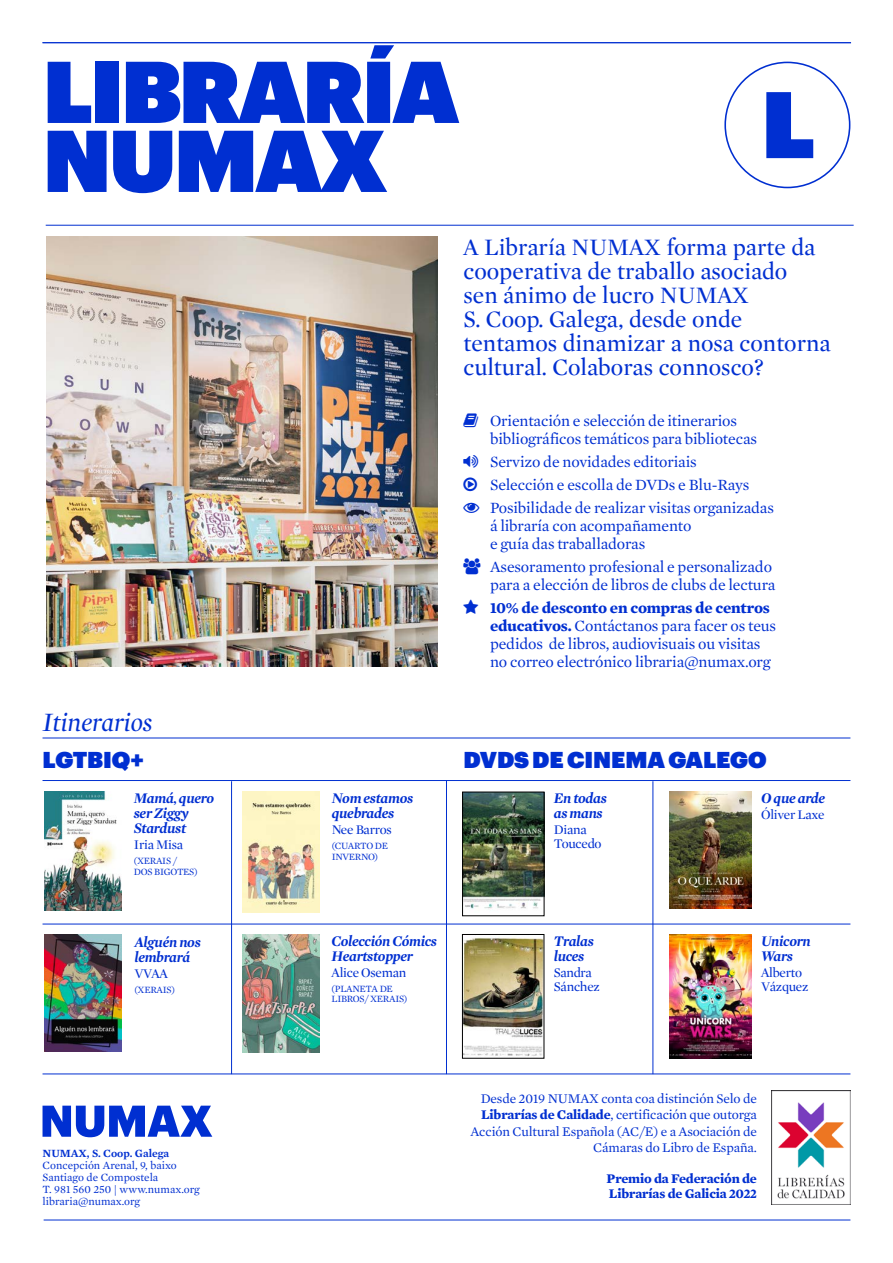
<style>
.page{position:relative;width:893px;height:1263px;background:#fff}
.page>*{position:absolute;margin:0;border:0;box-sizing:border-box;transform-origin:0 0}
.t1{font:85.65px/69px "Graphik Super";letter-spacing:-.035em;color:#002fd1}
.t2{font:italic 27px "Mercury Display";color:#002fd1}
.t3{font:24px/24px "Mercury Display";color:#002fd1}
.t4{font:22.5px "Graphik Super";letter-spacing:-.005em;color:#002fd1}
.t5{font:15.9px/17.9px "Mercury Text G1";letter-spacing:-.01em;color:#002fd1}
.t6{font:italic 700 15px/15px "Mercury Display";letter-spacing:-.02em;color:#002fd1}
.t7{font:13.5px/16.5px "Mercury Text G1";letter-spacing:-.01em;color:#002fd1;text-align:right}
.t8{font:13.5px/13.5px "Mercury Display";letter-spacing:-.015em;color:#002fd1}
.t9{font:700 13.5px/15px "Mercury Text G1";letter-spacing:-.01em;color:#002fd1}
.t10{font:11.25px/12px "Mercury Text G1";color:#002fd1}
.t11{font:600 11.25px "Mercury Text G1";color:#002fd1}
.t12{font:9.75px/10.5px "Mercury Text G1 Roman SC";letter-spacing:-.03em;color:#002fd1}
.s1{font-weight:700}
</style>
<div class="page">
<hr style="left:44px;top:1220px;width:806px;height:1px;background:#002fd1">
<svg style="left:43px;top:1106px;width:169px;height:31px"></svg>
<hr style="left:43px;top:1074px;width:807px;height:1px;background:#002fd1">
<hr style="left:46px;top:225px;width:808px;height:1px;background:#002fd1">
<hr style="left:43px;top:780px;width:807px;height:1px;background:#002fd1">
<hr style="left:43px;top:738px;width:807px;height:1px;background:#002fd1">
<hr style="left:43px;top:924px;width:807px;height:1px;background:#002fd1">
<hr style="left:446px;top:780px;width:1px;height:294px;background:#002fd1">
<hr style="left:231px;top:781px;width:1px;height:293px;background:#002fd1">
<hr style="left:653px;top:781px;width:1px;height:293px;background:#002fd1">
<hr style="left:43px;top:42px;width:808px;height:1px;background:#002fd1">
<div style="left:724px;top:62px;width:126px;height:126px;border:2px solid #002fd1;border-radius:50%"></div>
<svg style="left:766px;top:92px;width:47px;height:66px"></svg>
<img style="left:45px;top:792px;width:77px;height:118px">
<img style="left:243px;top:792px;width:77px;height:120px">
<img style="left:464px;top:794px;width:78px;height:115px">
<div style="left:462px;top:792px;width:82px;height:124px;border:1px solid #000"></div>
<img style="left:670px;top:792px;width:81px;height:116px">
<img style="left:45px;top:934px;width:77px;height:117px">
<img style="left:243px;top:934px;width:76px;height:118px">
<img style="left:464px;top:937px;width:78px;height:119px">
<div style="left:462px;top:934px;width:82px;height:124px;border:1px solid #000"></div>
<img style="left:670px;top:934px;width:81px;height:124px">
<img style="left:772px;top:1091px;width:78px;height:114px">
<img style="left:47px;top:237px;width:391px;height:429px">
<h1 class="t1" style="left:43px;top:49px;width:418px">LIBRARÍA<br>NUMAX</h1>
<h3 class="t3" style="left:463px;top:235px;width:369px">A Libraría NUMAX forma parte da cooperativa de traballo asociado<br>sen ánimo de lucro NUMAX<br>S. Coop. Galega, desde onde tentamos dinamizar a nosa contorna cultural. Colaboras connosco?</h3>
<h2 class="t2" style="left:43px;top:707px;width:112px">Itinerarios</h2>
<h3 class="t4" style="left:43px;top:742px;width:103px">LGTBIQ+</h3>
<p class="t6" style="left:134px;top:790px;width:82px">Mamá, quero ser Ziggy<br>Stardust</p>
<p class="t8" style="left:134px;top:838px;width:51px">Iria Misa</p>
<p class="t12" style="left:134px;top:855px;width:65px">(XERAIS /<br>DOS BIGOTES)</p>
<p class="t6" style="left:134px;top:934px;width:68px">Alguén nos lembrará</p>
<p class="t8" style="left:134px;top:967px;width:35px">VVAA</p>
<p class="t12" style="left:134px;top:984px;width:42px">(XERAIS)</p>
<p class="t11" style="left:43px;top:1146px;width:128px">NUMAX, S. Coop. Galega</p>
<p class="t10" style="left:43px;top:1159px;width:159px">Concepción Arenal, 9, baixo<br>Santiago de Compostela<br>T. 981 560 250 | www.numax.org libraria@numax.org</p>
<p class="t5" style="left:490px;top:412px;width:268px">Orientación e selección de itinerarios bibliográficos temáticos para bibliotecas</p>
<p class="t5" style="left:490px;top:450px;width:261px;line-height:23.1px">Servizo de novidades editoriais<br>Selección e escolla de DVDs e Blu-Rays</p>
<p class="t5" style="left:490px;top:499px;width:285px;text-indent:-27px">■ Posibilidade de realizar visitas organizadas á libraría con acompañamento<br>e guía das traballadoras</p>
<p class="t5" style="left:490px;top:558px;width:287px">Asesoramento profesional e personalizado para a elección de libros de clubs de lectura</p>
<p class="t5" style="left:490px;top:599px;width:288px"><span class="s1">10% de desconto en compras de centros educativos.</span> Contáctanos para facer os teus pedidos de libros, audiovisuais ou visitas no correo electrónico libraria@numax.org</p>
<p class="t6" style="left:332px;top:790px;width:83px">Nom estamos quebrades</p>
<p class="t8" style="left:332px;top:823px;width:62px">Nee Barros</p>
<p class="t12" style="left:332px;top:840px;width:58px">(CUARTO DE<br>INVERNO)</p>
<h3 class="t4" style="left:464px;top:742px;width:305px">DVDS DE CINEMA GALEGO</h3>
<p class="t6" style="left:554px;top:790px;width:55px">En todas as mans</p>
<p class="t8" style="left:554px;top:823px;width:49px">Diana<br>Toucedo</p>
<p class="t6" style="left:761px;top:790px;width:66px">O que arde</p>
<p class="t8" style="left:761px;top:808px;width:65px">Óliver Laxe</p>
<p class="t6" style="left:332px;top:933px;width:107px">Colección Cómics<br>Heartstopper</p>
<p class="t8" style="left:332px;top:966px;width:76px">Alice Oseman</p>
<p class="t12" style="left:332px;top:983px;width:77px">(PLANETA DE<br>LIBROS/ XERAIS)</p>
<p class="t6" style="left:554px;top:933px;width:42px">Tralas luces</p>
<p class="t8" style="left:554px;top:966px;width:48px">Sandra<br>Sánchez</p>
<p class="t6" style="left:761px;top:933px;width:51px">Unicorn<br>Wars</p>
<p class="t8" style="left:761px;top:966px;width:49px">Alberto<br>Vázquez</p>
<p class="t7" style="left:470px;top:1090px;width:288px">Desde 2019 NUMAX conta coa distinción Selo de <span class="s1">Librarías de Calidade</span>, certificación que outorga Acción Cultural Española (AC/E) e a Asociación de Cámaras do Libro de España.</p>
<p class="t9" style="left:606px;top:1170px;width:152px">Premio da Federación de<br>Librarías de Galicia 2022</p>
</div>
